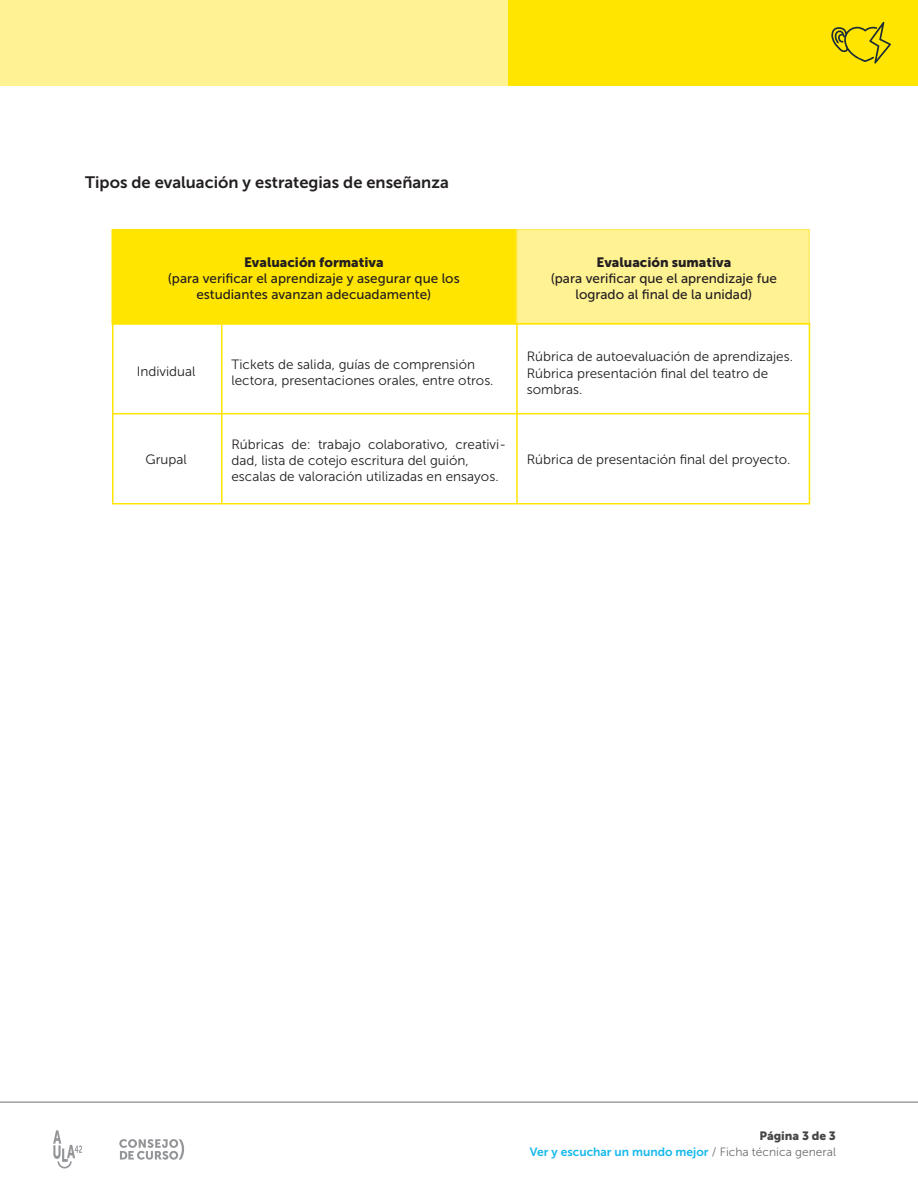
<style>
.page{position:relative;width:918px;height:1188px;background:#fff}
.page>*{position:absolute;margin:0;border:0;box-sizing:border-box;transform-origin:0 0}
.t1{font:16.5px "Museo Sans 700";color:#231f20}
.t2{font:13.5px/16.2px "Museo Sans 300";color:#231f20}
.t3{font:13.5px "Museo Sans 500";color:#231f20}
.t4{font:13.5px "Museo Sans 900";color:#231f20}
.t5{font:12px "Museo Sans 700";color:#15b8ec}
.t6{font:12px "Museo Sans 900";color:#474646}
.s1{font-family:"Museo Sans 300";color:#6c6d70}
</style>
<div class="page">
<div style="left:507px;top:0;width:411px;height:85px;background:#ffe500"></div>
<div style="left:0;top:0;width:507px;height:85px;background:#fff293"></div>
<svg style="left:53px;top:1130px;width:29px;height:38px"></svg>
<svg style="left:119px;top:1139px;width:65px;height:21px"></svg>
<hr style="left:0;top:1102px;width:918px;height:1px;background:#6c6d70">
<svg style="left:831px;top:22px;width:60px;height:42px"></svg>
<div style="left:112px;top:229px;width:406px;height:96px;background:#ffe500"></div>
<div style="left:516px;top:229px;width:294px;height:96px;background:#fff293;border:2px solid #ffec64"></div>
<div style="left:112px;top:323px;width:698px;height:181px;border:2px solid #ffe500"></div>
<hr style="left:516px;top:324px;width:2px;height:179px;background:#ffe500">
<hr style="left:113px;top:413px;width:697px;height:1px;background:#ffe500">
<hr style="left:221px;top:324px;width:2px;height:179px;background:#ffe500">
<p class="t1" style="left:85px;top:173px;width:365px">Tipos de evaluación y estrategias de enseñanza</p>
<p class="t4" style="left:244px;top:254px;width:141px">Evaluación formativa</p>
<p class="t3" style="left:168px;top:271px;width:293px">(para verificar el aprendizaje y asegurar que los</p>
<p class="t3" style="left:196px;top:287px;width:236px">estudiantes avanzan adecuadamente)</p>
<p class="t2" style="left:137px;top:363px;width:60px">Individual</p>
<p class="t2" style="left:232px;top:356px;width:245px">Tickets de salida, guías de comprensión</p>
<p class="t2" style="left:232px;top:372px;width:264px">lectora, presentaciones orales, entre otros.</p>
<p class="t2" style="left:145px;top:451px;width:43px">Grupal</p>
<p class="t2" style="left:232px;top:436px;width:276px">Rúbricas de: trabajo colaborativo, creativi&shy;dad, lista de cotejo escritura del guión,</p>
<p class="t2" style="left:232px;top:468px;width:269px">escalas de valoración utilizadas en ensayos.</p>
<p class="t4" style="left:596px;top:254px;width:136px">Evaluación sumativa</p>
<p class="t3" style="left:551px;top:271px;width:228px">(para verificar que el aprendizaje fue</p>
<p class="t3" style="left:575px;top:287px;width:178px">logrado al final de la unidad)</p>
<p class="t2" style="left:527px;top:349px;width:268px">Rúbrica de autoevaluación de aprendizajes.</p>
<p class="t2" style="left:527px;top:365px;width:243px">Rúbrica presentación final del teatro de</p>
<p class="t2" style="left:527px;top:381px;width:57px">sombras.</p>
<p class="t2" style="left:527px;top:451px;width:265px">Rúbrica de presentación final del proyecto.</p>
<p class="t6" style="left:759px;top:1129px;width:78px">Página 3 de 3</p>
<p class="t5" style="left:530px;top:1145px;width:308px">Ver y escuchar un mundo mejor <span class="s1">/ Ficha técnica general</span></p>
</div>
